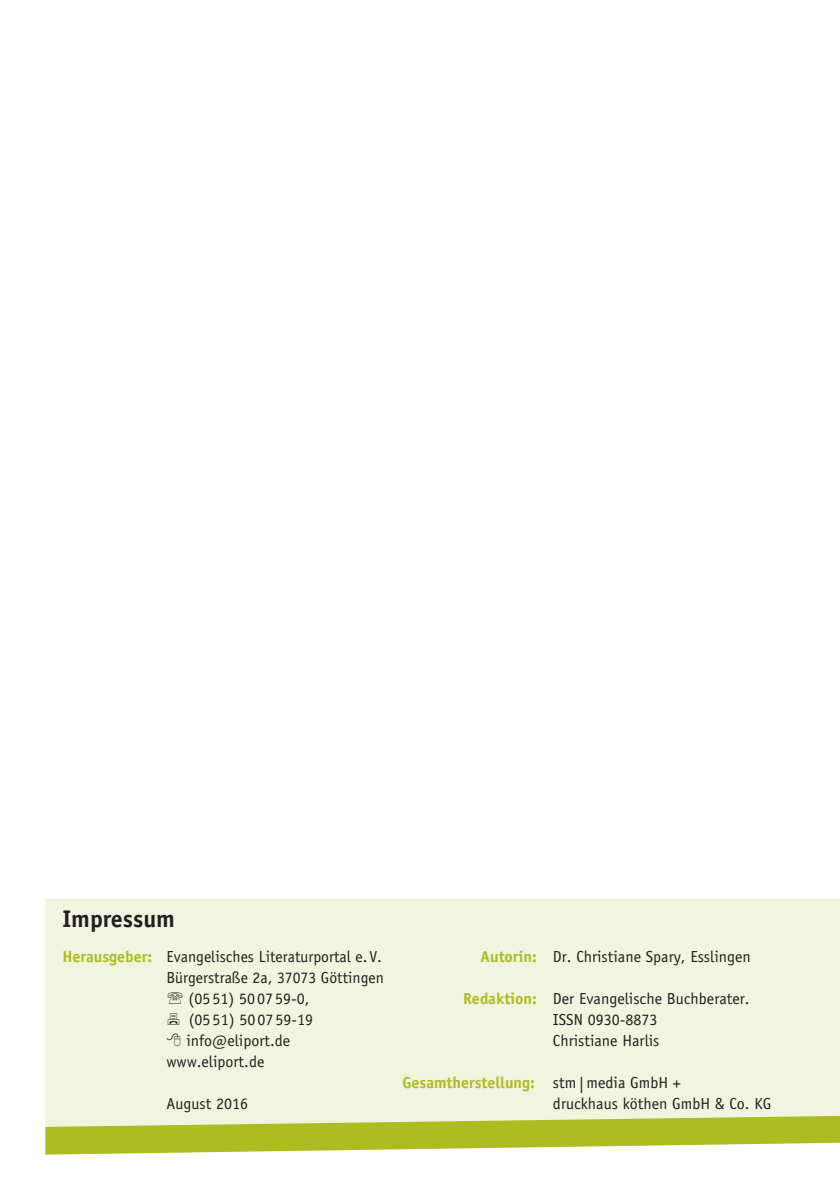
<style>
.page{position:relative;width:840px;height:1191px;background:#fff}
.page>*{position:absolute;margin:0;border:0;box-sizing:border-box;transform-origin:0 0}
.t1{font:700 24px "Officina Sans Std";color:#231f20}
.t2{font:16px/21px "Officina Sans Std";color:#231f20}
.t3{font:700 16px "Officina Sans Std";color:#aebc21}
.s1{font-weight:700;color:#aebc21}
.s2{font-weight:400;color:#231f20}
</style>
<div class="page">
<div style="left:45px;top:898px;width:794px;height:217px;background:#f1f4de"></div>
<svg style="left:45px;top:1115px;width:794px;height:39px;background:#c4ce5e"></svg>
<svg style="left:168px;top:992px;width:14px;height:12px"></svg>
<svg style="left:168px;top:1013px;width:11px;height:12px"></svg>
<svg style="left:167px;top:1033px;width:13px;height:13px"></svg>
<h1 class="t1" style="left:62px;top:903px;width:114px">Impressum</h1>
<p class="t2" style="left:62px;top:946px;width:321px"><span class="s1">Herausgeber:</span> Evangelisches Literaturportal e.V.</p>
<p class="t2" style="left:480px;top:946px;width:271px"><span class="s1">Autorin:</span> Dr. Christiane Spary, Esslingen</p>
<p class="t2" style="left:188px;top:967px;width:197px;text-indent:-22px">Bürgerstraße 2a, 37073 Göttingen (0551) 500759-0,</p>
<p class="t2" style="left:463px;top:988px;width:288px"><span class="s1">Redaktion:</span> Der Evangelische Buchberater.</p>
<p class="t2" style="left:189px;top:1009px;width:126px">(0551) 500759-19</p>
<p class="t2" style="left:552px;top:1009px;width:106px">ISSN 0930-8873</p>
<p class="t2" style="left:186px;top:1030px;width:105px">info@eliport.de</p>
<p class="t2" style="left:552px;top:1030px;width:108px">Christiane Harlis</p>
<p class="t2" style="left:166px;top:1051px;width:99px">www.eliport.de</p>
<p class="t3" style="left:402px;top:1072px;width:280px">Gesamtherstellung: <span class="s2">stm | media GmbH +</span></p>
<p class="t2" style="left:166px;top:1093px;width:83px">August 2016</p>
<p class="t2" style="left:552px;top:1093px;width:220px">druckhaus köthen GmbH &amp; Co. KG</p>
</div>
